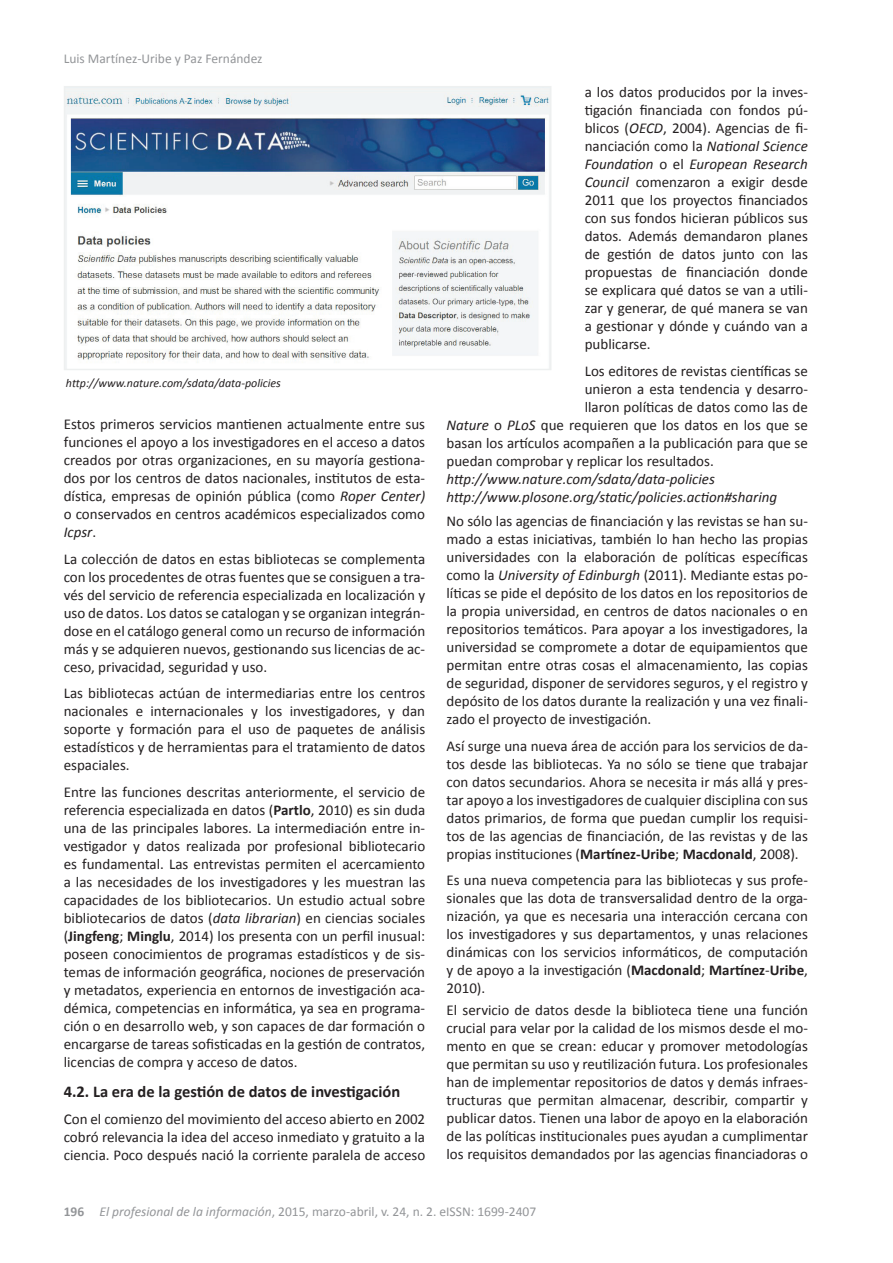
<style>
.page{position:relative;width:893px;height:1263px;background:#fff}
.page>*{position:absolute;margin:0;border:0;box-sizing:border-box;transform-origin:0 0}
.t1{font:700 16.5px "Calibri";color:#231f20}
.t2{font:15px/18px "Calibri";color:#231f20;text-align:justify}
.t3{font:italic 15px/18px "Calibri";color:#231f20}
.t4{font:13.5px "Calibri";color:#939598}
.t5{font:italic 12px "Calibri";color:#231f20}
.s1{font-style:italic}
.s2{font-weight:700}
</style>
<div class="page">
<img style="left:67px;top:89px;width:481px;height:274px">
<div style="left:64px;top:86px;width:487px;height:284px;border:2px solid #eef0f0"></div>
<p class="t4" style="left:64px;top:50px;width:200px">Luis Martínez-Uribe y Paz Fernández</p>
<p class="t5" style="left:66px;top:375px;width:217px">http://www.nature.com/sdata/data-policies</p>
<p class="t2" style="left:64px;top:415px;width:363px">Estos primeros servicios mantienen actualmente entre sus funciones el apoyo a los investigadores en el acceso a datos creados por otras organizaciones, en su mayoría gestiona&shy;dos por los centros de datos nacionales, institutos de esta&shy;dística, empresas de opinión pública (como <span class="s1">Roper Center) </span>o conservados en centros académicos especializados como <span class="s1">Icpsr</span>.</p>
<p class="t2" style="left:64px;top:550px;width:363px">La colección de datos en estas bibliotecas se complementa con los procedentes de otras fuentes que se consiguen a tra&shy;vés del servicio de referencia especializada en localización y uso de datos. Los datos se catalogan y se organizan integrán&shy;dose en el catálogo general como un recurso de información más y se adquieren nuevos, gestionando sus licencias de ac&shy;ceso, privacidad, seguridad y uso.</p>
<p class="t2" style="left:64px;top:684px;width:363px">Las bibliotecas actúan de intermediarias entre los centros nacionales e internacionales y los investigadores, y dan soporte y formación para el uso de paquetes de análisis estadísticos y de herramientas para el tratamiento de datos espaciales.</p>
<p class="t2" style="left:64px;top:783px;width:363px">Entre las funciones descritas anteriormente, el servicio de referencia especializada en datos (<span class="s2">Partlo</span>, 2010) es sin duda una de las principales labores. La intermediación entre in&shy;vestigador y datos realizada por profesional bibliotecario es fundamental. Las entrevistas permiten el acercamiento a las necesidades de los investigadores y les muestran las capacidades de los bibliotecarios. Un estudio actual sobre bibliotecarios de datos (<span class="s1">data librarian</span>) en ciencias sociales (<span class="s2">Jingfeng</span>; <span class="s2">Minglu</span>, 2014) los presenta con un perfil inusual: poseen conocimientos de programas estadísticos y de sis&shy;temas de información geográfica, nociones de preservación y metadatos, experiencia en entornos de investigación aca&shy;démica, competencias en informática, ya sea en programa&shy;ción o en desarrollo web, y son capaces de dar formación o encargarse de tareas sofisticadas en la gestión de contratos, licencias de compra y acceso de datos.</p>
<p class="t1" style="left:64px;top:1081px;width:338px">4.2. La era de la gestión de datos de investigación</p>
<p class="t2" style="left:64px;top:1110px;width:363px">Con el comienzo del movimiento del acceso abierto en 2002 cobró relevancia la idea del acceso inmediato y gratuito a la ciencia. Poco después nació la corriente paralela de acceso</p>
<p class="t2" style="left:585px;top:83px;width:225px">a los datos producidos por la inves&shy;tigación financiada con fondos pú&shy;blicos (<span class="s1">OECD</span>, 2004). Agencias de fi&shy;nanciación como la <span class="s1">National Science Foundation</span> o el <span class="s1">European Research Council</span> comenzaron a exigir desde 2011 que los proyectos financiados con sus fondos hicieran públicos sus datos. Además demandaron planes de gestión de datos junto con las propuestas de financiación donde se explicara qué datos se van a utili&shy;zar y generar, de qué manera se van a gestionar y dónde y cuándo van a publicarse.</p>
<p class="t2" style="left:585px;top:362px;width:225px">Los editores de revistas científicas se</p>
<p class="t2" style="left:585px;top:380px;width:225px">unieron a esta tendencia y desarro-</p>
<p class="t2" style="left:585px;top:398px;width:225px">llaron políticas de datos como las de</p>
<p class="t2" style="left:446px;top:416px;width:363px"><span class="s1">Nature</span> o <span class="s1">PLoS</span> que requieren que los datos en los que se</p>
<p class="t2" style="left:446px;top:434px;width:363px">basan los artículos acompañen a la publicación para que se</p>
<p class="t2" style="left:446px;top:452px;width:269px">puedan comprobar y replicar los resultados.</p>
<p class="t3" style="left:446px;top:469px;width:332px">http://www.nature.com/sdata/data-policies http://www.plosone.org/static/policies.action#sharing</p>
<p class="t2" style="left:446px;top:512px;width:363px">No sólo las agencias de financiación y las revistas se han su&shy;mado a estas iniciativas, también lo han hecho las propias universidades con la elaboración de políticas específicas como la <span class="s1">University of Edinburgh</span> (2011). Mediante estas po&shy;líticas se pide el depósito de los datos en los repositorios de la propia universidad, en centros de datos nacionales o en repositorios temáticos. Para apoyar a los investigadores, la universidad se compromete a dotar de equipamientos que permitan entre otras cosas el almacenamiento, las copias de seguridad, disponer de servidores seguros, y el registro y depósito de los datos durante la realización y una vez finali&shy;zado el proyecto de investigación.</p>
<p class="t2" style="left:446px;top:737px;width:363px">Así surge una nueva área de acción para los servicios de da&shy;tos desde las bibliotecas. Ya no sólo se tiene que trabajar con datos secundarios. Ahora se necesita ir más allá y pres&shy;tar apoyo a los investigadores de cualquier disciplina con sus datos primarios, de forma que puedan cumplir los requisi&shy;tos de las agencias de financiación, de las revistas y de las propias instituciones (<span class="s2">Martínez-Uribe</span>; <span class="s2">Macdonald</span>, 2008).</p>
<p class="t2" style="left:446px;top:871px;width:363px">Es una nueva competencia para las bibliotecas y sus profe&shy;sionales que las dota de transversalidad dentro de la orga&shy;nización, ya que es necesaria una interacción cercana con los investigadores y sus departamentos, y unas relaciones dinámicas con los servicios informáticos, de computación y de apoyo a la investigación (<span class="s2">Macdonald</span>; <span class="s2">Martínez</span>-<span class="s2">Uribe</span>, 2010).</p>
<p class="t2" style="left:446px;top:1001px;width:363px">El servicio de datos desde la biblioteca tiene una función crucial para velar por la calidad de los mismos desde el mo&shy;mento en que se crean: educar y promover metodologías que permitan su uso y reutilización futura. Los profesionales han de implementar repositorios de datos y demás infraes&shy;tructuras que permitan almacenar, describir, compartir y publicar datos. Tienen una labor de apoyo en la elaboración de las políticas institucionales pues ayudan a cumplimentar los requisitos demandados por las agencias financiadoras o</p>
<p class="t4" style="left:64px;top:1203px;width:474px"><span class="s2">196</span> <span class="s1">El profesional de la información</span>, 2015, marzo-abril, v. 24, n. 2. eISSN: 1699-2407</p>
</div>
